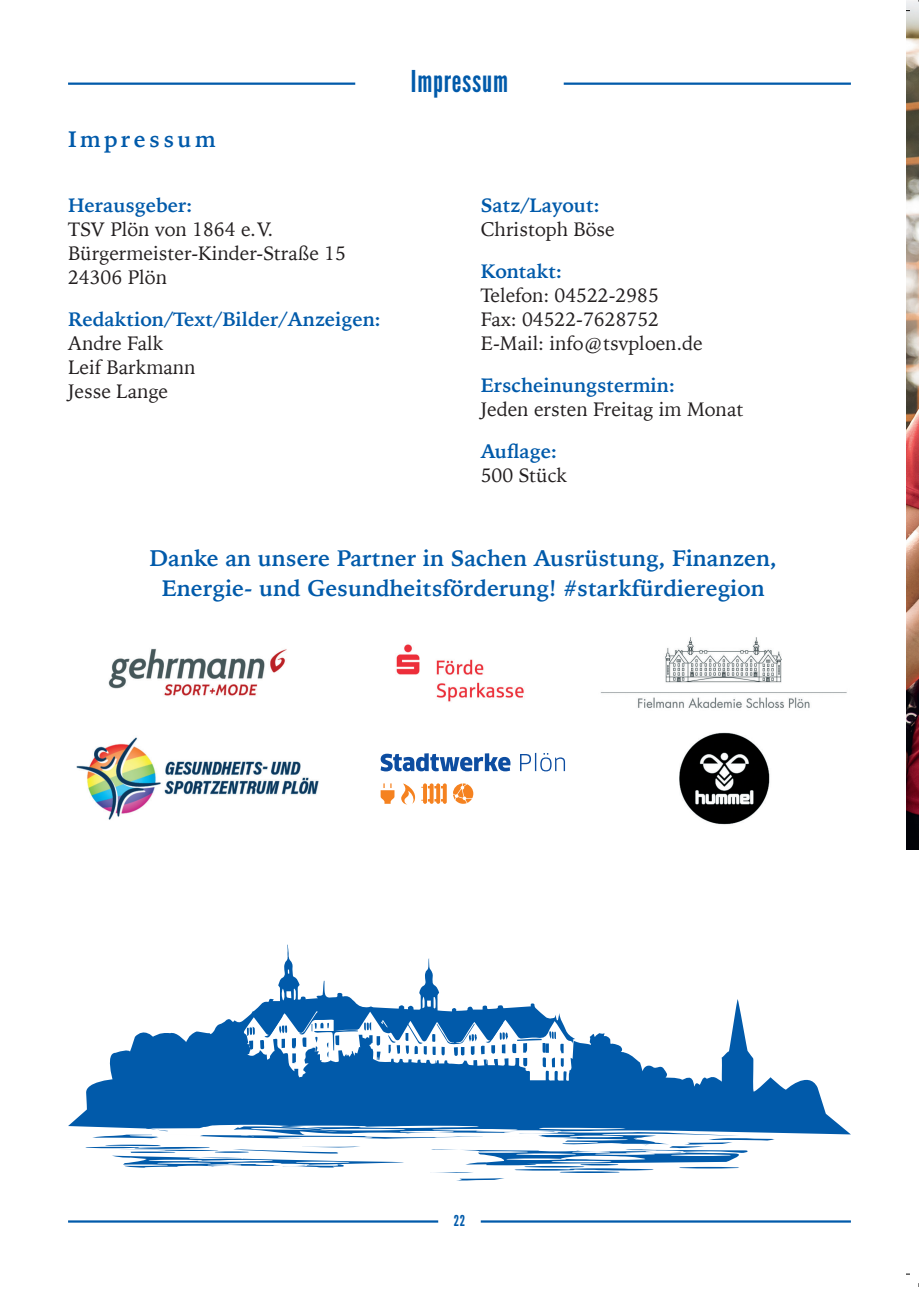
<style>
.page{position:relative;width:919px;height:1289px;background:#fff}
.page>*{position:absolute;margin:0;border:0;box-sizing:border-box;transform-origin:0 0}
.t1{font:30px "League Gothic";letter-spacing:.025em;color:#015aaa}
.t2{font:700 22.5px/30px "Iowan Old Style";color:#015aaa;text-align:center}
.t3{font:700 22.5px "Iowan Old Style";letter-spacing:.15em;color:#015aaa}
.t4{font:19.5px/24px "Iowan Old Style";color:#231f20}
.t5{font:700 19.5px "Iowan Old Style";color:#015aaa}
.t6{font:15px "League Gothic";color:#015aaa}
</style>
<div class="page">
<svg style="left:85px;top:1145px;width:663px;height:35px"></svg>
<svg style="left:68px;top:944px;width:782px;height:201px"></svg>
<svg style="left:247px;top:1015px;width:49px;height:48px"></svg>
<svg style="left:364px;top:1021px;width:7px;height:9px"></svg>
<svg style="left:376px;top:1036px;width:4px;height:9px"></svg>
<svg style="left:377px;top:1051px;width:3px;height:9px"></svg>
<svg style="left:335px;top:1035px;width:4px;height:10px"></svg>
<svg style="left:302px;top:1022px;width:27px;height:35px"></svg>
<svg style="left:454px;top:1021px;width:109px;height:46px"></svg>
<svg style="left:441px;top:1046px;width:3px;height:9px"></svg>
<svg style="left:388px;top:1022px;width:47px;height:33px"></svg>
<hr style="left:68px;top:83px;width:287px;height:2px;background:#015aaa">
<hr style="left:563px;top:83px;width:287px;height:2px;background:#015aaa">
<hr style="left:68px;top:1220px;width:370px;height:2px;background:#015aaa">
<hr style="left:480px;top:1220px;width:370px;height:2px;background:#015aaa">
<img style="left:108px;top:637px;width:739px;height:71px">
<img style="left:76px;top:732px;width:694px;height:93px">
<div style="left:342px;top:722px;width:236px;height:120px;background:#fff"></div>
<svg style="left:380px;top:752px;width:186px;height:53px"></svg>
<img style="left:906px;top:0;width:12px;height:850px">
<p class="t3" style="left:68px;top:119px;width:149px">Impressum</p>
<p class="t5" style="left:68px;top:188px;width:126px">Herausgeber:</p>
<p class="t4" style="left:68px;top:216px;width:279px">TSV Plön von 1864 e.V.<br>Bürgermeister-Kinder-Straße 15<br>24306 Plön</p>
<p class="t5" style="left:68px;top:302px;width:314px">Redaktion/Text/Bilder/Anzeigen:</p>
<p class="t4" style="left:68px;top:331px;width:129px">Andre Falk<br>Leif Barkmann<br>Jesse Lange</p>
<h1 class="t1" style="left:411px;top:64px;width:99px">Impressum</h1>
<p class="t5" style="left:480px;top:188px;width:120px">Satz/Layout:</p>
<p class="t4" style="left:480px;top:216px;width:135px">Christoph Böse</p>
<p class="t5" style="left:480px;top:254px;width:83px">Kontakt:</p>
<p class="t4" style="left:480px;top:282px;width:223px">Telefon: 04522-2985<br>Fax: 04522-7628752<br>E-Mail: info@tsvploen.de</p>
<p class="t5" style="left:480px;top:368px;width:195px">Erscheinungstermin:</p>
<p class="t4" style="left:480px;top:397px;width:264px">Jeden ersten Freitag im Monat</p>
<p class="t5" style="left:480px;top:434px;width:78px">Auflage:</p>
<p class="t4" style="left:480px;top:463px;width:88px">500 Stück</p>
<p class="t2" style="left:150px;top:541px;width:628px">Danke an unsere Partner in Sachen Ausrüstung, Finanzen,<br>Energie- und Gesundheitsförderung! #starkfürdieregion</p>
<p class="t6" style="left:454px;top:1211px;width:13px">22</p>
</div>
